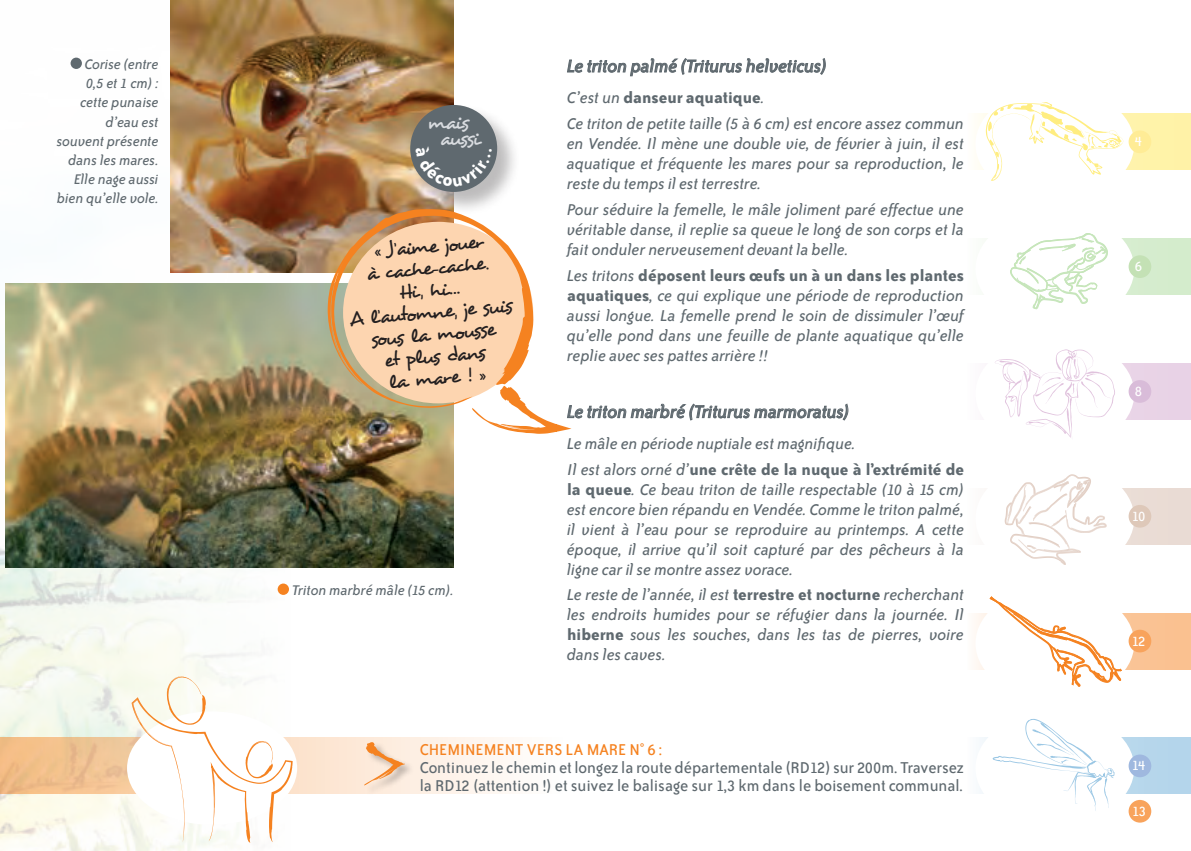
<style>
.page{position:relative;width:1191px;height:851px;background:#fff}
.page>*{position:absolute;margin:0;border:0;box-sizing:border-box;transform-origin:0 0}
.t1{font:20px/22px "Desyrel";color:#231f20;text-align:center}
.t2{font:italic 20px "Bailey Sans ITC";color:#5f696f}
.t3{font:20px/16px "Desyrel";letter-spacing:-.085em;color:#d9dce0}
.t4{font:italic 18px/20px "Bailey Sans ITC";color:#5f696f;text-align:justify}
.t5{font:18px/18px "Bailey Sans ITC";color:#5f696f}
.t6{font:18px "Bailey Sans ITC";color:#f58220}
.t7{font:italic 16px/19.2px "Bailey Sans ITC";color:#5f696f;text-align:right}
.t8{font:16px "Bailey Sans ITC";letter-spacing:-.055em;color:#fff}
.s1{font-weight:700;font-style:normal}
</style>
<div class="page">
<img style="left:0;top:57px;width:454px;height:793px">
<svg style="left:0;top:737px;width:508px;height:57px;background:#f7dabd"></svg>
<div style="left:278px;top:583px;width:11px;height:11px;background:#f58220;border-radius:50%"></div>
<div style="left:978px;top:113px;width:213px;height:57px;background:#fff3a8"></div>
<div style="left:975px;top:87px;width:159px;height:114px;background:#fff;border-radius:50%"></div>
<svg style="left:985px;top:102px;width:138px;height:79px"></svg>
<img style="left:170px;top:0;width:284px;height:272px">
<svg style="left:567px;top:58px;width:259px;height:19px"></svg>
<img style="left:6px;top:283px;width:448px;height:284px">
<div style="left:357px;top:742px;width:57px;height:52px;background:#fde9db"></div>
<svg style="left:364px;top:742px;width:41px;height:43px"></svg>
<div style="left:1128px;top:799px;width:23px;height:23px;background:#f8a35c;border-radius:50%"></div>
<svg style="left:132px;top:676px;width:161px;height:166px"></svg>
<svg style="left:327px;top:209px;width:206px;height:198px;background:#eec7a0"></svg>
<svg style="left:472px;top:385px;width:376px;height:49px"></svg>
<div style="left:409px;top:104px;width:111px;height:111px;background:#231f20;opacity:.3"></div>
<div style="left:410px;top:105px;width:87px;height:87px;background:#5f696f;border-radius:50%"></div>
<div style="left:71px;top:58px;width:11px;height:11px;background:#5f696f;border-radius:50%"></div>
<div style="left:1122px;top:238px;width:69px;height:57px;background:#d5eccd"></div>
<div style="left:975px;top:212px;width:159px;height:113px;background:#fff;border-radius:50%"></div>
<svg style="left:1010px;top:233px;width:97px;height:76px"></svg>
<svg style="left:975px;top:613px;width:216px;height:56px;background:#fac597"></svg>
<div style="left:975px;top:586px;width:159px;height:114px;background:#fff;border-radius:50%"></div>
<svg style="left:990px;top:597px;width:131px;height:89px"></svg>
<div style="left:980px;top:737px;width:211px;height:57px;background:#b5d6eb"></div>
<div style="left:975px;top:711px;width:159px;height:113px;background:#fff;border-radius:50%"></div>
<svg style="left:992px;top:718px;width:122px;height:93px"></svg>
<div style="left:1128px;top:754px;width:23px;height:23px;background:#9fb8df;border-radius:50%"></div>
<div style="left:1128px;top:130px;width:23px;height:23px;background:#ffec96;border-radius:50%"></div>
<div style="left:1128px;top:629px;width:23px;height:23px;background:#f8a35c;border-radius:50%"></div>
<div style="left:1128px;top:255px;width:23px;height:23px;background:#c4e1b5;border-radius:50%"></div>
<div style="left:1123px;top:488px;width:68px;height:56px;background:#eadcd4"></div>
<div style="left:975px;top:461px;width:159px;height:114px;background:#fff;border-radius:50%"></div>
<svg style="left:1004px;top:474px;width:102px;height:91px"></svg>
<div style="left:1128px;top:505px;width:23px;height:22px;background:#dec8b9;border-radius:50%"></div>
<div style="left:1122px;top:363px;width:69px;height:57px;background:#e8d3e6"></div>
<div style="left:975px;top:337px;width:159px;height:113px;background:#fff;border-radius:50%"></div>
<svg style="left:995px;top:349px;width:120px;height:89px"></svg>
<div style="left:1128px;top:380px;width:23px;height:23px;background:#d9bcd9;border-radius:50%"></div>
<svg style="left:415px;top:168px;width:77px;height:19px"></svg>
<p class="t7" style="left:57px;top:55px;width:104px">Corise (entre<br>0,5 et 1 cm) : cette punaise d’eau est souvent présente dans les mares.<br>Elle nage aussi bien qu’elle vole.</p>
<p class="t3" style="left:440px;top:114px;width:42px;text-indent:-13px">mais aussi</p>
<p class="t1" style="left:343px;top:242px;width:165px;rotate:-5deg">« J’aime jouer<br>à cache-cache.<br>Hi, hi…<br>A l’automne, je suis sous la mousse<br>et plus dans<br>la mare ! »</p>
<p class="t7" style="left:292px;top:580px;width:163px">Triton marbré mâle (15 cm).</p>
<p class="t2" style="left:567px;top:55px;width:261px">Le triton palmé (Triturus helveticus)</p>
<p class="t4" style="left:567px;top:85px;width:398px;line-height:25.6px">C’est un <span class="s1">danseur aquatique</span>.<br>Ce triton de petite taille (5 à 6 cm) est encore assez commun</p>
<p class="t4" style="left:567px;top:134px;width:398px">en Vendée. Il mène une double vie, de février à juin, il est aquatique et fréquente les mares pour sa reproduction, le reste du temps il est terrestre.</p>
<p class="t4" style="left:567px;top:199px;width:398px">Pour séduire la femelle, le mâle joliment paré effectue une véritable danse, il replie sa queue le long de son corps et la fait onduler nerveusement devant la belle.</p>
<p class="t4" style="left:567px;top:265px;width:398px">Les tritons <span class="s1">déposent leurs œufs un à un dans les plantes aquatiques</span>, ce qui explique une période de reproduction aussi longue. La femelle prend le soin de dissimuler l’œuf qu’elle pond dans une feuille de plante aquatique qu’elle replie avec ses pattes arrière !!</p>
<p class="t2" style="left:567px;top:401px;width:284px">Le triton marbré (Triturus marmoratus)</p>
<p class="t4" style="left:567px;top:431px;width:398px;line-height:25.6px">Le mâle en période nuptiale est magnifique.<br>Il est alors orné d’<span class="s1">une crête de la nuque à l’extrémité de</span></p>
<p class="t4" style="left:567px;top:479px;width:398px"><span class="s1">la queue</span>. Ce beau triton de taille respectable (10 à 15 cm) est encore bien répandu en Vendée. Comme le triton palmé, il vient à l’eau pour se reproduire au printemps. A cette époque, il arrive qu’il soit capturé par des pêcheurs à la ligne car il se montre assez vorace.</p>
<p class="t4" style="left:567px;top:585px;width:398px">Le reste de l’année, il est <span class="s1">terrestre et nocturne</span> recherchant les endroits humides pour se réfugier dans la journée. Il <span class="s1">hiberne</span> sous les souches, dans les tas de pierres, voire dans les caves.</p>
<p class="t6" style="left:420px;top:739px;width:244px">CHEMINEMENT VERS LA MARE N° 6 :</p>
<p class="t5" style="left:420px;top:758px;width:546px">Continuez le chemin et longez la route départementale (RD12) sur 200m. Traversez la RD12 (attention !) et suivez le balisage sur 1,3 km dans le boisement communal.</p>
<p class="t8" style="left:1135px;top:133px;width:9px">4</p>
<p class="t8" style="left:1135px;top:258px;width:9px">6</p>
<p class="t8" style="left:1135px;top:382px;width:9px">8</p>
<p class="t8" style="left:1131px;top:507px;width:15px">10</p>
<p class="t8" style="left:1131px;top:632px;width:15px">12</p>
<p class="t8" style="left:1131px;top:757px;width:15px">14</p>
<p class="t8" style="left:1132px;top:802px;width:15px">13</p>
</div>
